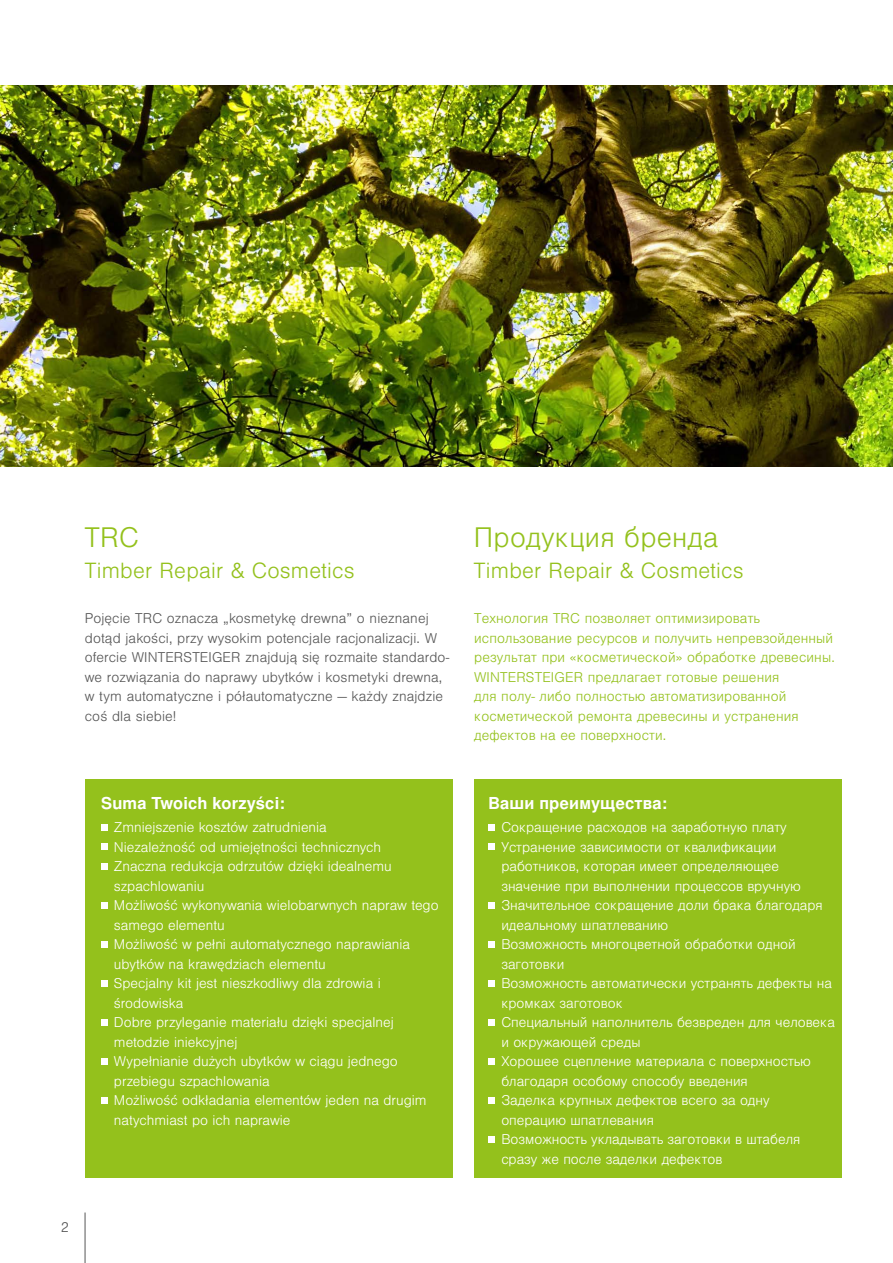
<style>
.page{position:relative;width:893px;height:1263px;background:#fff}
.page>*{position:absolute;margin:0;border:0;box-sizing:border-box;transform-origin:0 0}
.t1{font:300 27px "Nimbus San LOT";letter-spacing:.01em;color:#94c11c}
.t2{font:300 21px "Nimbus San LOT";letter-spacing:.01em;color:#94c11c}
.t3{font:700 16.5px "Nimbus San LOT";letter-spacing:.01em;color:#fff}
.t4{font:300 13.5px/19.5px "Nimbus San LOT";color:#fff}
.t5{font:300 13.5px/19.5px "Nimbus San LOT";letter-spacing:.01em;color:#94c11c}
.t6{font:300 13.5px/19.5px "Nimbus San LOT";letter-spacing:.01em;color:#565656}
</style>
<div class="page">
<img style="left:0;top:85px;width:893px;height:382px">
<hr style="left:85px;top:1212px;width:1px;height:51px;background:#565656">
<div style="left:474px;top:779px;width:368px;height:399px;background:#94c11c"></div>
<svg style="left:489px;top:824px;width:6px;height:6px"></svg>
<div style="left:489px;top:843px;width:6px;height:7px;background:#fff"></div>
<svg style="left:489px;top:902px;width:6px;height:6px"></svg>
<svg style="left:489px;top:941px;width:6px;height:6px"></svg>
<svg style="left:489px;top:980px;width:6px;height:6px"></svg>
<svg style="left:489px;top:1019px;width:6px;height:6px"></svg>
<svg style="left:489px;top:1058px;width:6px;height:6px"></svg>
<svg style="left:489px;top:1097px;width:6px;height:6px"></svg>
<svg style="left:489px;top:1136px;width:6px;height:6px"></svg>
<div style="left:85px;top:779px;width:368px;height:399px;background:#94c11c"></div>
<div style="left:101px;top:824px;width:7px;height:6px;background:#fff"></div>
<div style="left:101px;top:843px;width:7px;height:7px;background:#fff"></div>
<div style="left:101px;top:863px;width:7px;height:6px;background:#fff"></div>
<div style="left:101px;top:902px;width:7px;height:6px;background:#fff"></div>
<div style="left:101px;top:941px;width:7px;height:6px;background:#fff"></div>
<div style="left:101px;top:980px;width:7px;height:6px;background:#fff"></div>
<div style="left:101px;top:1019px;width:7px;height:6px;background:#fff"></div>
<div style="left:101px;top:1058px;width:7px;height:6px;background:#fff"></div>
<div style="left:101px;top:1097px;width:7px;height:6px;background:#fff"></div>
<h1 class="t1" style="left:85px;top:521px;width:55px">TRC</h1>
<h2 class="t2" style="left:85px;top:558px;width:271px">Timber Repair &amp; Cosmetics</h2>
<p class="t6" style="left:85px;top:609px;width:366px">Pojęcie TRC oznacza „kosmetykę drewna” o nieznanej dotąd jakości, przy wysokim potencjale racjonalizacji. W ofercie WINTERSTEIGER znajdują się rozmaite standardo&shy;we rozwiązania do naprawy ubytków i kosmetyki drewna, w tym automatyczne i półautomatyczne — każdy znajdzie coś dla siebie!</p>
<p class="t3" style="left:101px;top:793px;width:185px">Suma Twoich korzyści:</p>
<p class="t4" style="left:114px;top:818px;width:326px">Zmniejszenie kosztów zatrudnienia<br>Niezależność od umiejętności technicznych<br>Znaczna redukcja odrzutów dzięki idealnemu szpachlowaniu<br>Możliwość wykonywania wielobarwnych napraw tego samego elementu<br>Możliwość w pełni automatycznego naprawiania ubytków na krawędziach elementu<br>Specjalny kit jest nieszkodliwy dla zdrowia i środowiska<br>Dobre przyleganie materiału dzięki specjalnej metodzie iniekcyjnej<br>Wypełnianie dużych ubytków w ciągu jednego przebiegu szpachlowania<br>Możliwość odkładania elementów jeden na drugim natychmiast po ich naprawie</p>
<p class="t6" style="left:61px;top:1218px;width:10px">2</p>
<h1 class="t1" style="left:474px;top:521px;width:246px">Продукция бренда</h1>
<h2 class="t2" style="left:474px;top:558px;width:271px">Timber Repair &amp; Cosmetics</h2>
<p class="t5" style="left:474px;top:609px;width:362px">Технология TRC позволяет оптимизировать использование ресурсов и получить непревзойденный результат при «косметической» обработке древесины.<br>WINTERSTEIGER предлагает готовые решения<br>для полу- либо полностью автоматизированной косметической ремонта древесины и устранения дефектов на ее поверхности.</p>
<p class="t3" style="left:489px;top:793px;width:180px">Ваши преимущества:</p>
<p class="t4" style="left:501px;top:818px;width:335px">Сокращение расходов на заработную плату Устранение зависимости от квалификации работников, которая имеет определяющее значение при выполнении процессов вручную Значительное сокращение доли брака благодаря идеальному шпатлеванию<br>Возможность многоцветной обработки одной заготовки<br>Возможность автоматически устранять дефекты на кромках заготовок<br>Специальный наполнитель безвреден для человека и окружающей среды<br>Хорошее сцепление материала с поверхностью благодаря особому способу введения<br>Заделка крупных дефектов всего за одну операцию шпатлевания<br>Возможность укладывать заготовки в штабеля сразу же после заделки дефектов</p>
</div>
